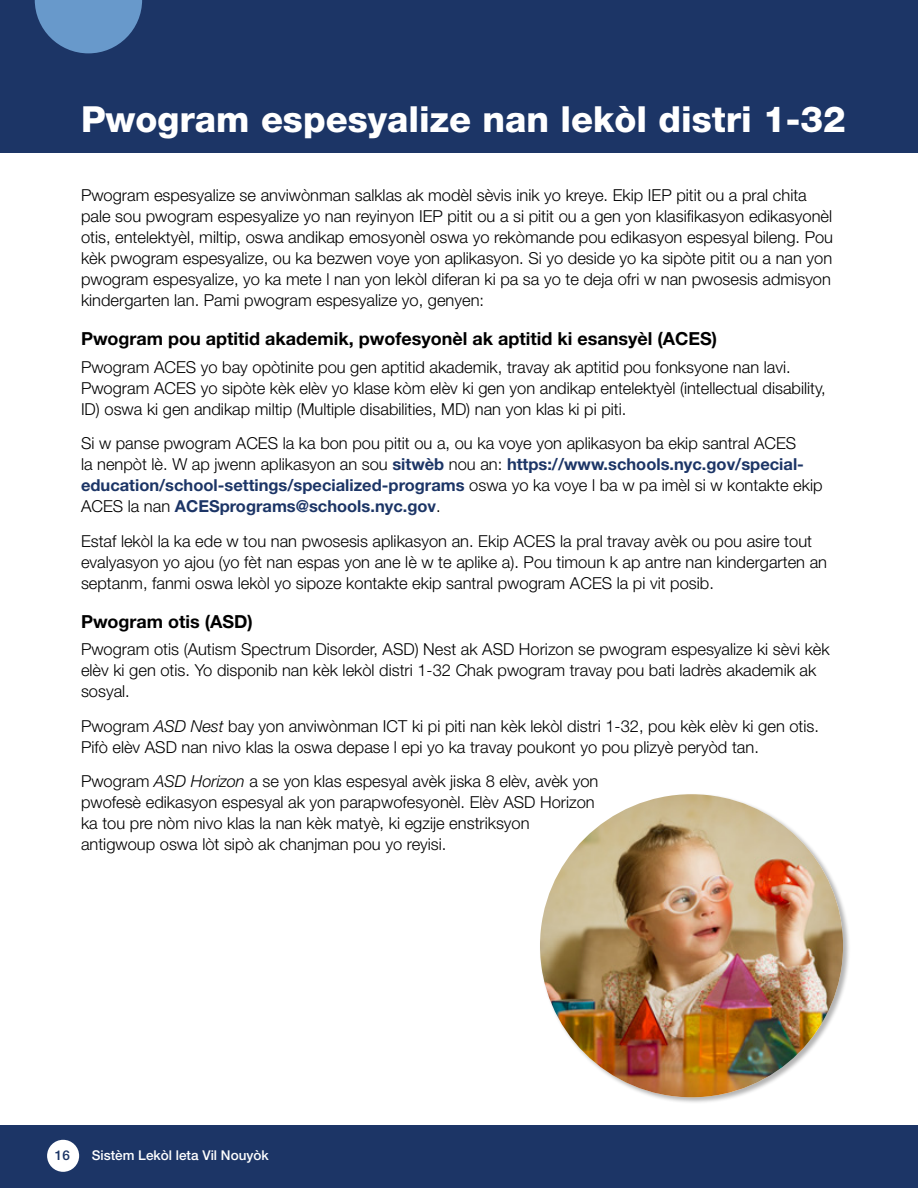
<style>
.page{position:relative;width:918px;height:1188px;background:#fff}
.page>*{position:absolute;margin:0;border:0;box-sizing:border-box;transform-origin:0 0}
.Heading_1_Orange{font:800 36px "Helvetica Neue LT Std";color:#fff}
.Subhead{font:700 18px "Helvetica Neue LT Std";color:#000}
.Text{font:300 16.5px/21px "Helvetica Neue LT Std";color:#000}
.t1{font:500 13.5px "Helvetica Neue LT Std";color:#fff}
.t2{font:500 13.5px "Helvetica Neue LT Std";color:#1c3566}
.s1{font-weight:700;color:#1c3566}
.s2{font-style:italic}
</style>
<div class="page">
<div style="left:0;top:0;width:918px;height:153px;background:#1c3566"></div>
<div style="left:0;top:1125px;width:918px;height:63px;background:#1c3566"></div>
<div style="left:47px;top:1140px;width:32px;height:32px;background:#fff;border-radius:50%"></div>
<svg style="left:35px;top:0;width:107px;height:53px"></svg>
<div style="left:539px;top:794px;width:311px;height:310px;background:#000;opacity:.3"></div>
<img style="left:540px;top:794px;width:303px;height:303px;border-radius:152px">
<h1 class="Heading_1_Orange" style="left:81px;top:97px;width:766px">Pwogram espesyalize nan lekòl distri 1-32</h1>
<p class="Text" style="left:81px;top:184px;width:754px">Pwogram espesyalize se anviwònman salklas ak modèl sèvis inik yo kreye. Ekip IEP pitit ou a pral chita pale sou pwogram espesyalize yo nan reyinyon IEP pitit ou a si pitit ou a gen yon klasifikasyon edikasyonèl otis, entelektyèl, miltip, oswa andikap emosyonèl oswa yo rekòmande pou edikasyon espesyal bileng. Pou kèk pwogram espesyalize, ou ka bezwen voye yon aplikasyon. Si yo deside yo ka sipòte pitit ou a nan yon pwogram espesyalize, yo ka mete l nan yon lekòl diferan ki pa sa yo te deja ofri w nan pwosesis admisyon kindergarten lan. Pami pwogram espesyalize yo, genyen:</p>
<h2 class="Subhead" style="left:81px;top:327px;width:638px">Pwogram pou aptitid akademik, pwofesyonèl ak aptitid ki esansyèl (ACES)</h2>
<p class="Text" style="left:81px;top:356px;width:746px">Pwogram ACES yo bay opòtinite pou gen aptitid akademik, travay ak aptitid pou fonksyone nan lavi.<br>Pwogram ACES yo sipòte kèk elèv yo klase kòm elèv ki gen yon andikap entelektyèl (intellectual disability,<br>ID) oswa ki gen andikap miltip (Multiple disabilities, MD) nan yon klas ki pi piti.</p>
<p class="Text" style="left:81px;top:432px;width:743px">Si w panse pwogram ACES la ka bon pou pitit ou a, ou ka voye yon aplikasyon ba ekip santral ACES<br>la nenpòt lè. W ap jwenn aplikasyon an sou <span class="s1">sitwèb</span> nou an: <span class="s1">https://www.schools.nyc.gov/special&shy;education/school-settings/specialized-programs</span> oswa yo ka voye l ba w pa imèl si w kontakte ekip ACES la nan <span class="s1">ACESprograms@schools.nyc.gov</span>.</p>
<p class="Text" style="left:81px;top:530px;width:748px">Estaf lekòl la ka ede w tou nan pwosesis aplikasyon an. Ekip ACES la pral travay avèk ou pou asire tout evalyasyon yo ajou (yo fèt nan espas yon ane lè w te aplike a). Pou timoun k ap antre nan kindergarten an septanm, fanmi oswa lekòl yo sipoze kontakte ekip santral pwogram ACES la pi vit posib.</p>
<h2 class="Subhead" style="left:81px;top:610px;width:173px">Pwogram otis (ASD)</h2>
<p class="Text" style="left:81px;top:639px;width:750px">Pwogram otis (Autism Spectrum Disorder, ASD) Nest ak ASD Horizon se pwogram espesyalize ki sèvi kèk elèv ki gen otis. Yo disponib nan kèk lekòl distri 1-32 Chak pwogram travay pou bati ladrès akademik ak sosyal.</p>
<p class="Text" style="left:81px;top:715px;width:740px">Pwogram <span class="s2">ASD Nest</span> bay yon anviwònman ICT ki pi piti nan kèk lekòl distri 1-32, pou kèk elèv ki gen otis.<br>Pifò elèv ASD nan nivo klas la oswa depase l epi yo ka travay poukont yo pou plizyè peryòd tan.</p>
<p class="Text" style="left:81px;top:771px;width:519px">Pwogram <span class="s2">ASD Horizon</span> a se yon klas espesyal avèk jiska 8 elèv, avèk yon pwofesè edikasyon espesyal ak yon parapwofesyonèl. Elèv ASD Horizon ka tou pre nòm nivo klas la nan kèk matyè, ki egzije enstriksyon antigwoup oswa lòt sipò ak chanjman pou yo reyisi.</p>
<p class="t2" style="left:55px;top:1147px;width:17px">16</p>
<p class="t1" style="left:92px;top:1147px;width:178px">Sistèm Lekòl leta Vil Nouyòk</p>
</div>
